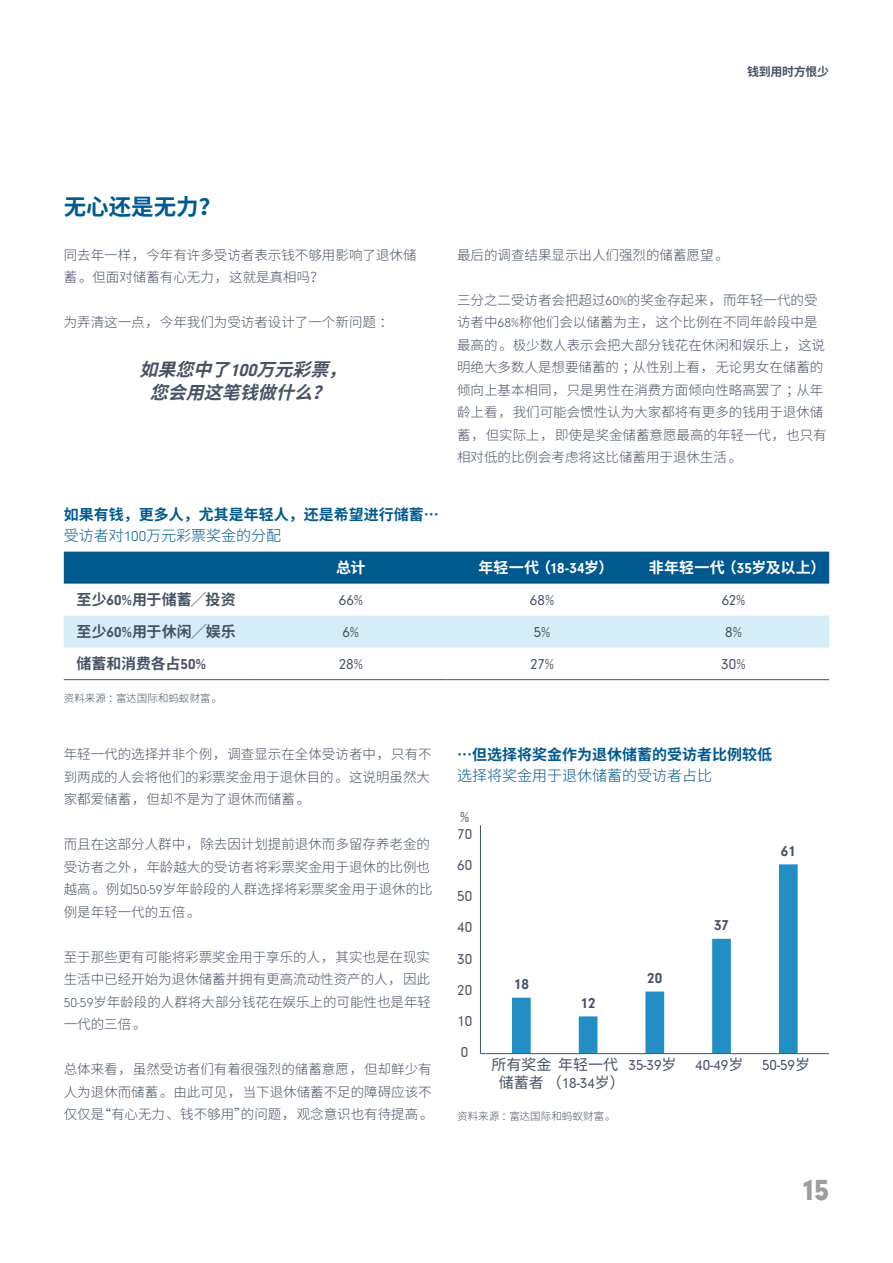
<style>
.page{position:relative;width:893px;height:1263px;background:#fff}
.page>*{position:absolute;margin:0;border:0;box-sizing:border-box;transform-origin:0 0}
.t1{font:900 30px "Neuzeit Gro";color:#9d9d9c}
.t2{font:700 22.5px "Noto Sans CJ Ksc";color:#00598f}
.t3{font:italic 700 18px/22.5px "Noto Sans CJ Ksc";color:#465365;text-align:center}
.t4{font:700 15px/21px "Noto Sans CJ Ksc";color:#00598f}
.t5{font:15px "Neuzeit Gro";color:#465365}
.t6{font:700 15px "Noto Sans CJ Ksc";letter-spacing:-.005em;color:#465365}
.t7{font:700 15px "Noto Sans CJ Ksc";letter-spacing:.01em;color:#fff}
.t8{font:15px/18px "Noto Sans CJ Ksc";color:#465365}
.t9{font:300 15px "Noto Sans CJ Ksc";color:#00598f}
.t10{font:700 15px "Neuzeit Gro";color:#465365}
.t11{font:300 13.5px/22.5px "Noto Sans CJ Ksc";color:#465365}
.t12{font:700 12px "Noto Sans CJ Ksc";letter-spacing:-.025em;color:#465365}
.t13{font:300 10.5px "Noto Sans CJ Ksc";color:#465365}
.s1{font-family:"Neuzeit Gro"}
.s2{font-weight:300}
.s3{font-family:"Neuzeit Gro";font-weight:300}
.s4{font-family:"Noto Sans CJ Ksc"}
</style>
<div class="page">
<div style="left:64px;top:552px;width:765px;height:32px;background:#00598f"></div>
<div style="left:64px;top:616px;width:765px;height:32px;background:#d4edf9"></div>
<hr style="left:64px;top:679px;width:191px;height:1px;background:#465365">
<hr style="left:255px;top:679px;width:191px;height:1px;background:#465365">
<hr style="left:446px;top:679px;width:192px;height:1px;background:#465365">
<hr style="left:638px;top:679px;width:191px;height:1px;background:#465365">
<svg style="left:512px;top:864px;width:286px;height:189px"></svg>
<hr style="left:480px;top:1053px;width:349px;height:1px;background:#465365">
<hr style="left:480px;top:825px;width:1px;height:228px;background:#465365">
<p class="t12" style="left:747px;top:64px;width:84px">钱到用时方恨少</p>
<h2 class="t2" style="left:64px;top:194px;width:159px">无心还是无力？</h2>
<p class="t11" style="left:64px;top:244px;width:354px">同去年一样，今年有许多受访者表示钱不够用影响了退休储蓄。但面对储蓄有心无力，这就是真相吗？</p>
<p class="t11" style="left:64px;top:311px;width:331px">为弄清这一点，今年我们为受访者设计了一个新问题：</p>
<h3 class="t3" style="left:139px;top:359px;width:220px">如果您中了<span class="s1">1 00</span>万元彩票，您会用这笔钱做什么？</h3>
<p class="t11" style="left:457px;top:244px;width:273px">最后的调查结果显示出人们强烈的储蓄愿望。</p>
<p class="t11" style="left:457px;top:289px;width:371px">三分之二受访者会把超过<span class="s1">60%</span>的奖金存起来，而年轻一代的受访者中<span class="s1">68%</span>称他们会以储蓄为主，这个比例在不同年龄段中是最高的。极少数人表示会把大部分钱花在休闲和娱乐上，这说明绝大多数人是想要储蓄的；从性别上看，无论男女在储蓄的倾向上基本相同，只是男性在消费方面倾向性略高罢了；从年龄上看，我们可能会惯性认为大家都将有更多的钱用于退休储蓄，但实际上，即使是奖金储蓄意愿最高的年轻一代，也只有相对低的比例会考虑将这比储蓄用于退休生活。</p>
<p class="t4" style="left:64px;top:505px;width:377px">如果有钱，更多人，尤其是年轻人，还是希望进行储蓄…<span class="s2">受访者对</span><span class="s3">100</span><span class="s2">万元彩票奖金的分配</span></p>
<p class="t7" style="left:336px;top:559px;width:31px">总计</p>
<p class="t7" style="left:478px;top:559px;width:137px">年轻一代（<span class="s1">18-34</span>岁）</p>
<p class="t7" style="left:649px;top:559px;width:178px">非年轻一代（<span class="s1">35</span>岁及以上）</p>
<p class="t6" style="left:77px;top:591px;width:161px">至少<span class="s1">60%</span>用于储蓄╱投资</p>
<p class="t5" style="left:339px;top:592px;width:26px">66%</p>
<p class="t5" style="left:530px;top:592px;width:26px">68%</p>
<p class="t5" style="left:722px;top:592px;width:25px">62%</p>
<p class="t6" style="left:77px;top:623px;width:161px">至少<span class="s1">60%</span>用于休闲╱娱乐</p>
<p class="t5" style="left:343px;top:624px;width:18px">6%</p>
<p class="t5" style="left:534px;top:624px;width:18px">5%</p>
<p class="t5" style="left:725px;top:624px;width:18px">8%</p>
<p class="t6" style="left:77px;top:655px;width:131px">储蓄和消费各占<span class="s1">50%</span></p>
<p class="t5" style="left:339px;top:656px;width:26px">28%</p>
<p class="t5" style="left:530px;top:656px;width:25px">27%</p>
<p class="t5" style="left:721px;top:656px;width:26px">30%</p>
<p class="t13" style="left:64px;top:692px;width:160px">资料来源：富达国际和蚂蚁财富。</p>
<p class="t11" style="left:64px;top:743px;width:369px">年轻一代的选择并非个例，调查显示在全体受访者中，只有不到两成的人会将他们的彩票奖金用于退休目的。这说明虽然大家都爱储蓄，但却不是为了退休而储蓄。</p>
<p class="t11" style="left:64px;top:833px;width:370px">而且在这部分人群中，除去因计划提前退休而多留存养老金的受访者之外，年龄越大的受访者将彩票奖金用于退休的比例也越高。例如<span class="s1">50-59</span>岁年龄段的人群选择将彩票奖金用于退休的比例是年轻一代的五倍。</p>
<p class="t11" style="left:64px;top:946px;width:369px;text-align:justify">至于那些更有可能将彩票奖金用于享乐的人，其实也是在现实生活中已经开始为退休储蓄并拥有更高流动性资产的人，因此<span class="s1">50-59</span>岁年龄段的人群将大部分钱花在娱乐上的可能性也是年轻一代的三倍。</p>
<p class="t11" style="left:64px;top:1058px;width:371px">总体来看，虽然受访者们有着很强烈的储蓄意愿，但却鲜少有人为退休而储蓄。由此可见，当下退休储蓄不足的障碍应该不仅仅是“有心无力、钱不够用”的问题，观念意识也有待提高。</p>
<p class="t4" style="left:457px;top:744px;width:316px">…但选择将奖金作为退休储蓄的受访者比例较低</p>
<p class="t9" style="left:457px;top:767px;width:256px">选择将奖金用于退休储蓄的受访者占比</p>
<p class="t5" style="left:460px;top:809px;width:11px">%</p>
<p class="t5" style="left:457px;top:826px;width:16px">70</p>
<p class="t5" style="left:457px;top:857px;width:16px">60</p>
<p class="t5" style="left:457px;top:888px;width:16px">50</p>
<p class="t5" style="left:457px;top:919px;width:16px">40</p>
<p class="t5" style="left:457px;top:950px;width:16px">30</p>
<p class="t5" style="left:457px;top:981px;width:16px">20</p>
<p class="t5" style="left:457px;top:1012px;width:16px">10</p>
<p class="t5" style="left:461px;top:1043px;width:9px">0</p>
<p class="t10" style="left:514px;top:976px;width:16px">18</p>
<p class="t10" style="left:581px;top:994px;width:16px">12</p>
<p class="t10" style="left:647px;top:970px;width:16px">20</p>
<p class="t10" style="left:714px;top:917px;width:16px">37</p>
<p class="t10" style="left:781px;top:842px;width:16px">61</p>
<p class="t8" style="left:499px;top:1056px;width:128px;text-indent:-7px">所有奖金<br>储蓄者（<span class="s1">18-34</span>岁）</p>
<p class="t8" style="left:558px;top:1056px;width:61px">年轻一代</p>
<p class="t5" style="left:628px;top:1057px;width:183px">35-39<span class="s4">岁</span> 40-49<span class="s4">岁</span> 50-59<span class="s4">岁</span></p>
<p class="t13" style="left:457px;top:1110px;width:160px">资料来源：富达国际和蚂蚁财富。</p>
<h1 class="t1" style="left:800px;top:1173px;width:30px">15</h1>
</div>
